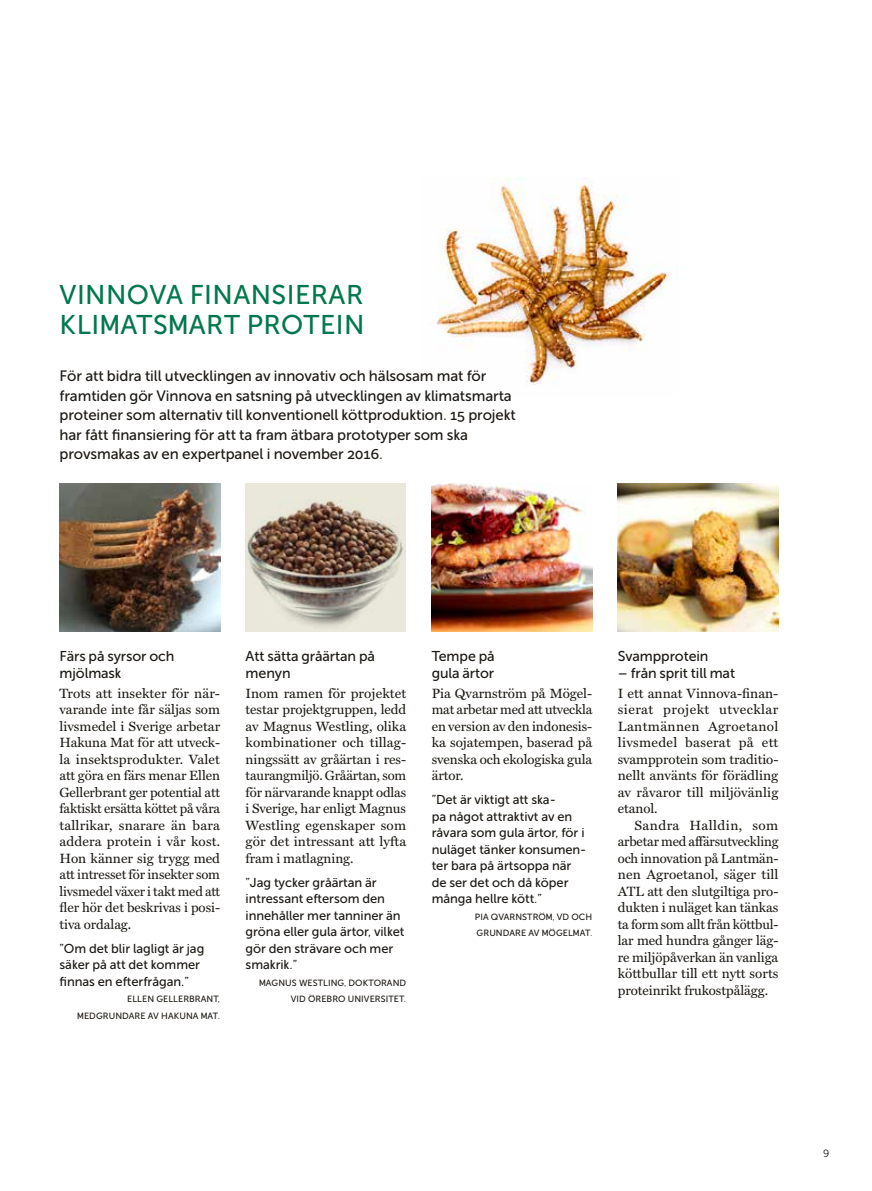
<style>
.page{position:relative;width:872px;height:1191px;background:#fff}
.page>*{position:absolute;margin:0;border:0;box-sizing:border-box;transform-origin:0 0}
.Rubriknivå_2{font:500 27px/30px "Museo Residence Sans";letter-spacing:.015em;color:#00784d}
.Ingress_till_bru{font:500 15px/19.5px "Museo Residence Sans";letter-spacing:-.01em;color:#1d1914}
.Mellis_9_5_11{font:500 14.25px/16.5px "Museo Residence Sans";letter-spacing:-.01em;color:#1d1914}
.Bru{font:13.5px/16.5px "Miller Text";letter-spacing:-.005em;color:#1d1914;text-align:justify}
.Bri{font:13.5px/16.5px "Miller Text";letter-spacing:-.005em;color:#1d1914;text-align:justify}
.Citat_i_text{font:500 12.9px/16.5px "Museo Residence Sans";letter-spacing:-.005em;color:#1d1914}
.t1{font:10.5px "Museo Residence Sans";color:#1d1914}
.Citat_i_text__namn{font:500 9px/16.5px "Museo Residence Sans";letter-spacing:.005em;color:#1d1914;text-align:right}
</style>
<div class="page">
<img style="left:436px;top:178px;width:243px;height:207px">
<img style="left:60px;top:483px;width:160px;height:149px">
<img style="left:246px;top:483px;width:160px;height:149px">
<img style="left:432px;top:483px;width:160px;height:149px">
<img style="left:618px;top:483px;width:160px;height:149px">
<p class="Rubriknivå_2" style="left:60px;top:279px;width:306px">VINNOVA FINANSIERAR<br>KLIMATSMART PROTEIN</p>
<p class="Ingress_till_bru" style="left:60px;top:366px;width:458px">För att bidra till utvecklingen av innovativ och hälsosam mat för framtiden gör Vinnova en satsning på utvecklingen av klimatsmarta proteiner som alternativ till konventionell köttproduktion. 15 projekt har fått finansiering för att ta fram ätbara prototyper som ska provsmakas av en expertpanel i november 2016.</p>
<p class="Mellis_9_5_11" style="left:60px;top:648px;width:116px">Färs på syrsor och mjölmask</p>
<p class="Bru" style="left:60px;top:685px;width:162px">Trots att insekter för när&shy;varande inte får säljas som livsmedel i Sverige arbetar Hakuna Mat för att utveck&shy;la insektsprodukter. Valet att göra en färs menar Ellen Gellerbrant ger potential att faktiskt ersätta köttet på våra tallrikar, snarare än bara addera protein i vår kost.<br>Hon känner sig trygg med att intresset för insekter som livsmedel växer i takt med att fler hör det beskrivas i posi&shy;tiva ordalag.</p>
<p class="Citat_i_text" style="left:60px;top:940px;width:146px">”Om det blir lagligt är jag säker på att det kommer finnas en efterfrågan.”</p>
<p class="Citat_i_text__namn" style="left:77px;top:991px;width:144px">ELLEN GELLERBRANT,<br>MEDGRUNDARE AV HAKUNA MAT.</p>
<p class="Mellis_9_5_11" style="left:246px;top:648px;width:131px">Att sätta gråärtan på menyn</p>
<p class="Bru" style="left:246px;top:685px;width:162px">Inom ramen för projektet testar projektgruppen, ledd av Magnus Westling, olika kombinationer och tillag&shy;ningssätt av gråärtan i res&shy;taurangmiljö. Gråärtan, som för närvarande knappt odlas i Sverige, har enligt Magnus Westling egenskaper som gör det intressant att lyfta fram i matlagning.</p>
<p class="Citat_i_text" style="left:246px;top:874px;width:160px">”Jag tycker gråärtan är intressant eftersom den innehåller mer tanniner än gröna eller gula ärtor, vilket gör den strävare och mer smakrik.”</p>
<p class="Citat_i_text__namn" style="left:259px;top:974px;width:149px">MAGNUS WESTLING, DOKTORAND<br>VID ÖREBRO UNIVERSITET.</p>
<p class="Mellis_9_5_11" style="left:432px;top:648px;width:65px">Tempe på gula ärtor</p>
<p class="Bru" style="left:432px;top:685px;width:162px">Pia Qvarnström på Mögel&shy;mat arbetar med att utveckla en version av den indonesis&shy;ka sojatempen, baserad på svenska och ekologiska gula ärtor.</p>
<p class="Citat_i_text" style="left:432px;top:791px;width:156px">”Det är viktigt att ska-<br>pa något attraktivt av en råvara som gula ärtor, för i nuläget tänker konsumen&shy;ter bara på ärtsoppa när de ser det och då köper många hellre kött.”</p>
<p class="Citat_i_text__namn" style="left:475px;top:908px;width:119px;text-align:left">PIA QVARNSTRÖM, VD OCH<br>GRUNDARE AV MÖGELMAT.</p>
<p class="Mellis_9_5_11" style="left:618px;top:648px;width:92px">Svampprotein</p>
<p class="Mellis_9_5_11" style="left:618px;top:664px;width:119px">– från sprit till mat</p>
<p class="Bru" style="left:618px;top:685px;width:162px">I ett annat Vinnova-finan&shy;sierat projekt utvecklar Lantmännen Agroetanol livsmedel baserat på ett svampprotein som traditio&shy;nellt använts för förädling av råvaror till miljövänlig etanol.</p>
<p class="Bri" style="left:618px;top:817px;width:162px;text-indent:16px">Sandra Halldin, som arbetar med affärsutveckling och innovation på Lantmän&shy;nen Agroetanol, säger till ATL att den slutgiltiga pro&shy;dukten i nuläget kan tänkas ta form som allt från köttbul&shy;lar med hundra gånger läg&shy;re miljöpåverkan än vanliga köttbullar till ett nytt sorts proteinrikt frukostpålägg.</p>
<p class="t1" style="left:823px;top:1147px;width:8px">9</p>
</div>
